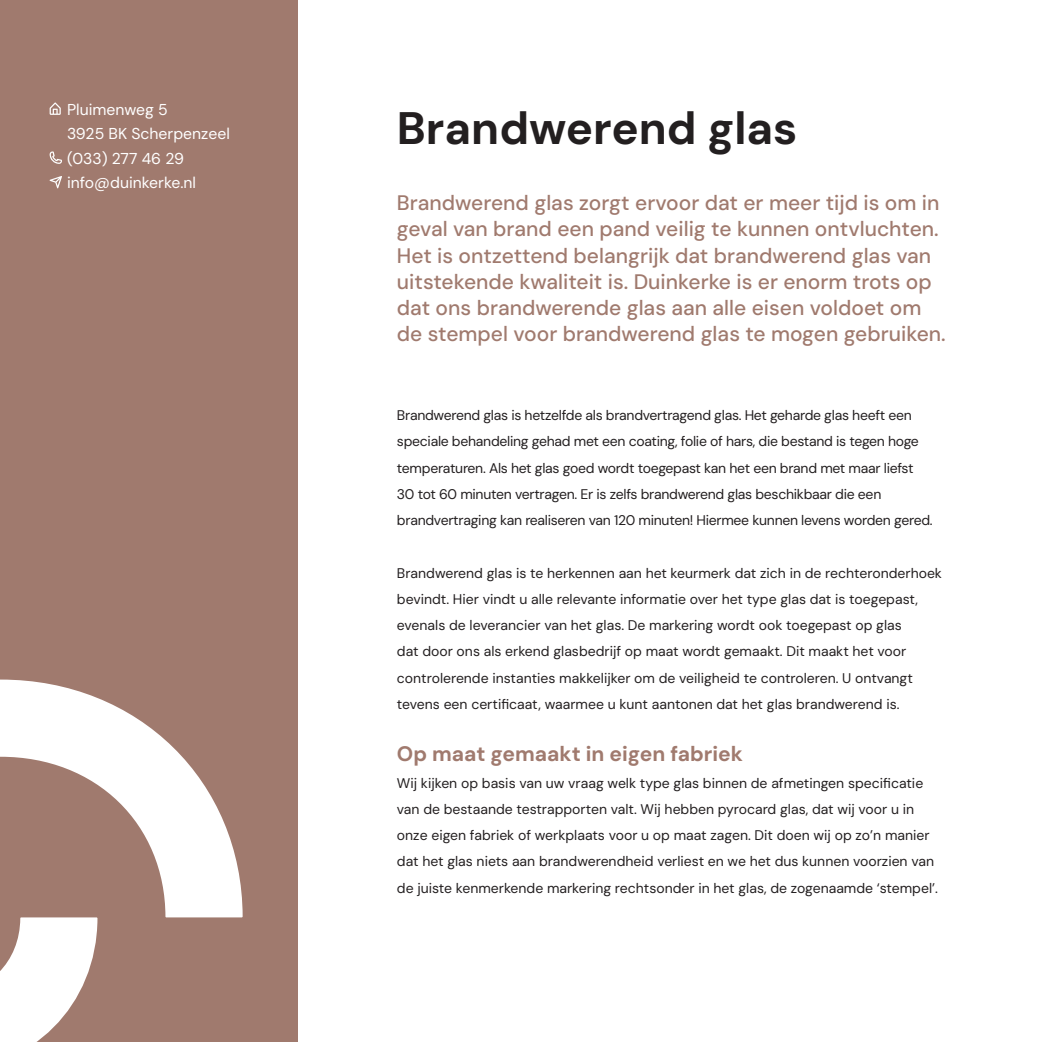
<style>
.page{position:relative;width:1042px;height:1042px;background:#fff}
.page>*{position:absolute;margin:0;border:0;box-sizing:border-box;transform-origin:0 0}
.Titel_binnenwerk{font:700 45.5px "DM Sans";color:#231f20}
.Intro_tekst{font:500 21px/26.2px "DM Sans";color:#a07a6e}
.Artikel_naam{font:700 21px "DM Sans";color:#a07a6e}
.t1{font:15.75px "DM Sans";color:#fff}
.Platte_tekst{font:14px/26.2px "DM Sans";color:#231f20}
.Platte_tekst-2{font:14px/26.2px "DM Sans";letter-spacing:-.02em;color:#231f20}
</style>
<div class="page">
<div style="left:0;top:0;width:298px;height:1042px;background:#a07a6e"></div>
<svg style="left:50px;top:102px;width:11px;height:13px"></svg>
<svg style="left:50px;top:151px;width:12px;height:13px"></svg>
<svg style="left:50px;top:176px;width:12px;height:12px"></svg>
<svg style="left:0;top:917px;width:97px;height:125px"></svg>
<svg style="left:0;top:679px;width:243px;height:238px"></svg>
<p class="t1" style="left:67px;top:100px;width:102px">Pluimenweg 5</p>
<p class="t1" style="left:67px;top:124px;width:164px">3925 BK Scherpenzeel</p>
<p class="t1" style="left:67px;top:149px;width:119px">(033) 277 46 29</p>
<p class="t1" style="left:67px;top:173px;width:130px">info@duinkerke.nl</p>
<p class="Titel_binnenwerk" style="left:397px;top:100px;width:402px">Brandwerend glas</p>
<p class="Intro_tekst" style="left:397px;top:189px;width:544px">Brandwerend glas zorgt ervoor dat er meer tijd is om in geval van brand een pand veilig te kunnen ontvluchten.<br>Het is ontzettend belangrijk dat brandwerend glas van uitstekende kwaliteit is. Duinkerke is er enorm trots op</p>
<p class="Intro_tekst" style="left:397px;top:294px;width:526px">dat ons brandwerende glas aan alle eisen voldoet om</p>
<p class="Intro_tekst" style="left:397px;top:321px;width:550px">de stempel voor brandwerend glas te mogen gebruiken.</p>
<p class="Platte_tekst-2" style="left:397px;top:402px;width:537px">Brandwerend glas is hetzelfde als brandvertragend glas. Het geharde glas heeft een speciale behandeling gehad met een coating, folie of hars, die bestand is tegen hoge temperaturen. Als het glas goed wordt toegepast kan het een brand met maar liefst 30 tot 60 minuten vertragen. Er is zelfs brandwerend glas beschikbaar die een brandvertraging kan realiseren van 120 minuten! Hiermee kunnen levens worden gered.</p>
<p class="Platte_tekst" style="left:397px;top:559px;width:546px">Brandwerend glas is te herkennen aan het keurmerk dat zich in de rechteronderhoek bevindt. Hier vindt u alle relevante informatie over het type glas dat is toegepast, evenals de leverancier van het glas. De markering wordt ook toegepast op glas<br>dat door ons als erkend glasbedrijf op maat wordt gemaakt. Dit maakt het voor controlerende instanties makkelijker om de veiligheid te controleren. U ontvangt tevens een certificaat, waarmee u kunt aantonen dat het glas brandwerend is.</p>
<p class="Artikel_naam" style="left:397px;top:741px;width:347px">Op maat gemaakt in eigen fabriek</p>
<p class="Platte_tekst" style="left:397px;top:769px;width:542px">Wij kijken op basis van uw vraag welk type glas binnen de afmetingen specificatie van de bestaande testrapporten valt. Wij hebben pyrocard glas, dat wij voor u in onze eigen fabriek of werkplaats voor u op maat zagen. Dit doen wij op zo’n manier dat het glas niets aan brandwerendheid verliest en we het dus kunnen voorzien van de juiste kenmerkende markering rechtsonder in het glas, de zogenaamde ‘stempel’.</p>
</div>
